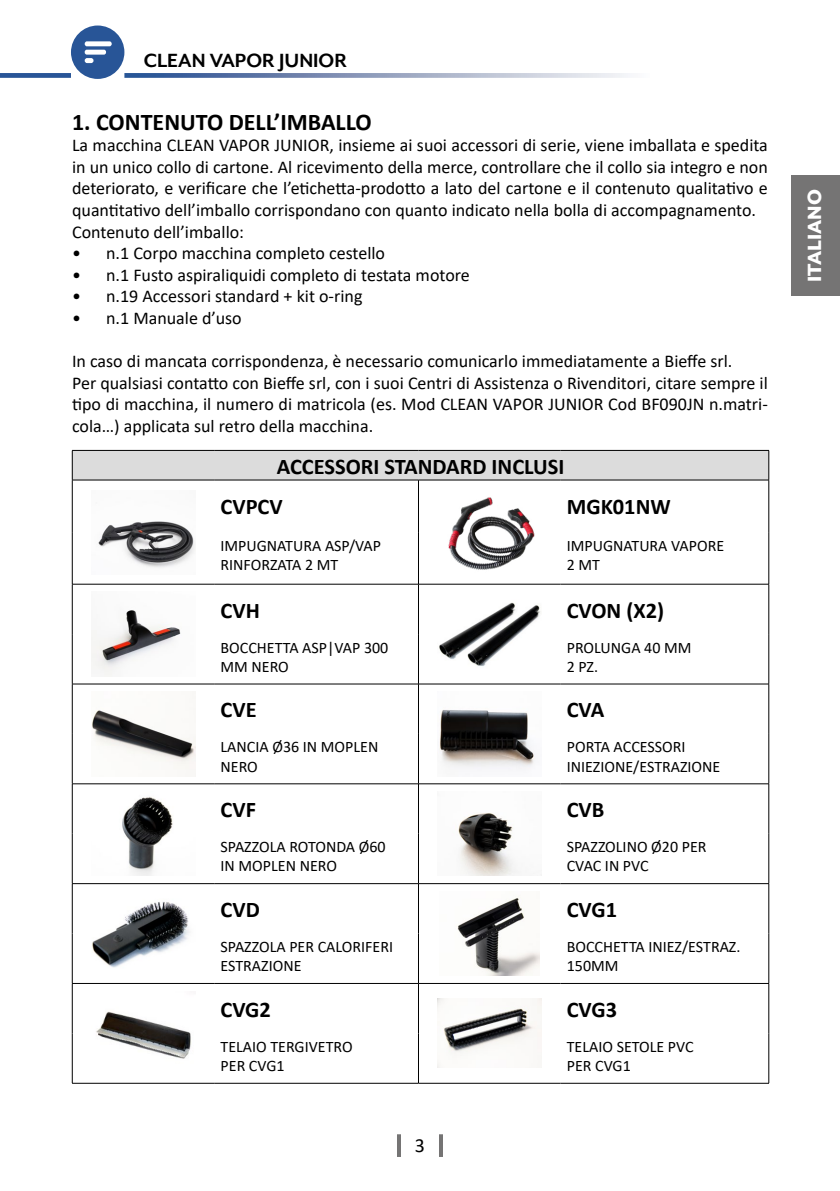
<style>
.page{position:relative;width:840px;height:1191px;background:#fff}
.page>*{position:absolute;margin:0;border:0;box-sizing:border-box;transform-origin:0 0}
.t1{font:700 24px "Calibri";color:#000}
.t2{font:700 22.4px/40.8px "Calibri";color:#000}
.t3{font:700 22px "Mr Eaves XL Mod OT";color:#000}
.t4{font:800 22px "Mr Eaves XL Mod OT";color:#fff}
.t5{font:20px "Calibri";color:#000}
.t6{font:18px/21.6px "Calibri";color:#000}
.t7{font:16px/19.2px "Calibri";color:#000}
</style>
<div class="page">
<svg style="left:71px;top:26px;width:53px;height:53px"></svg>
<svg style="left:124px;top:73px;width:504px;height:5px;background:#92a2c1"></svg>
<div style="left:0;top:73px;width:71px;height:5px;background:#285597"></div>
<hr style="left:397px;top:1134px;width:4px;height:23px;background:#757474">
<hr style="left:439px;top:1134px;width:4px;height:23px;background:#757474">
<div style="left:791px;top:175px;width:48px;height:121px;background:#757474"></div>
<div style="left:72px;top:450px;width:696px;height:30px;background:#dcdcdc"></div>
<hr style="left:72px;top:450px;width:142px;height:1px;background:#000">
<hr style="left:72px;top:450px;width:1px;height:30px;background:#000">
<hr style="left:214px;top:450px;width:204px;height:1px;background:#000">
<hr style="left:418px;top:450px;width:142px;height:1px;background:#000">
<hr style="left:560px;top:450px;width:208px;height:1px;background:#000">
<hr style="left:768px;top:450px;width:1px;height:30px;background:#000">
<hr style="left:72px;top:480px;width:142px;height:1px;background:#000">
<hr style="left:72px;top:480px;width:1px;height:52px;background:#000">
<hr style="left:214px;top:480px;width:204px;height:1px;background:#000">
<hr style="left:418px;top:480px;width:142px;height:1px;background:#000">
<hr style="left:418px;top:480px;width:1px;height:52px;background:#000">
<hr style="left:560px;top:480px;width:208px;height:1px;background:#000">
<hr style="left:768px;top:480px;width:1px;height:52px;background:#000">
<hr style="left:72px;top:532px;width:1px;height:52px;background:#000">
<hr style="left:418px;top:532px;width:1px;height:52px;background:#000">
<hr style="left:768px;top:532px;width:1px;height:52px;background:#000">
<hr style="left:72px;top:584px;width:142px;height:1px;background:#000">
<hr style="left:72px;top:584px;width:1px;height:50px;background:#000">
<hr style="left:214px;top:584px;width:204px;height:1px;background:#000">
<hr style="left:418px;top:584px;width:142px;height:1px;background:#000">
<hr style="left:418px;top:584px;width:1px;height:50px;background:#000">
<hr style="left:560px;top:584px;width:208px;height:1px;background:#000">
<hr style="left:768px;top:584px;width:1px;height:50px;background:#000">
<hr style="left:72px;top:634px;width:1px;height:50px;background:#000">
<hr style="left:418px;top:634px;width:1px;height:50px;background:#000">
<hr style="left:768px;top:634px;width:1px;height:50px;background:#000">
<hr style="left:72px;top:683px;width:142px;height:1px;background:#000">
<hr style="left:72px;top:684px;width:1px;height:50px;background:#000">
<hr style="left:214px;top:683px;width:204px;height:1px;background:#000">
<hr style="left:418px;top:683px;width:142px;height:1px;background:#000">
<hr style="left:418px;top:684px;width:1px;height:50px;background:#000">
<hr style="left:560px;top:683px;width:208px;height:1px;background:#000">
<hr style="left:768px;top:684px;width:1px;height:50px;background:#000">
<hr style="left:72px;top:734px;width:1px;height:49px;background:#000">
<hr style="left:418px;top:734px;width:1px;height:49px;background:#000">
<hr style="left:768px;top:734px;width:1px;height:49px;background:#000">
<hr style="left:72px;top:783px;width:142px;height:1px;background:#000">
<hr style="left:72px;top:784px;width:1px;height:49px;background:#000">
<hr style="left:214px;top:783px;width:204px;height:1px;background:#000">
<hr style="left:418px;top:783px;width:142px;height:1px;background:#000">
<hr style="left:418px;top:784px;width:1px;height:49px;background:#000">
<hr style="left:560px;top:783px;width:208px;height:1px;background:#000">
<hr style="left:768px;top:784px;width:1px;height:49px;background:#000">
<hr style="left:72px;top:833px;width:1px;height:50px;background:#000">
<hr style="left:418px;top:833px;width:1px;height:50px;background:#000">
<hr style="left:768px;top:833px;width:1px;height:50px;background:#000">
<hr style="left:72px;top:883px;width:142px;height:1px;background:#000">
<hr style="left:72px;top:884px;width:1px;height:49px;background:#000">
<hr style="left:214px;top:883px;width:204px;height:1px;background:#000">
<hr style="left:418px;top:883px;width:142px;height:1px;background:#000">
<hr style="left:418px;top:884px;width:1px;height:49px;background:#000">
<hr style="left:560px;top:883px;width:208px;height:1px;background:#000">
<hr style="left:768px;top:884px;width:1px;height:49px;background:#000">
<hr style="left:72px;top:933px;width:1px;height:50px;background:#000">
<hr style="left:418px;top:933px;width:1px;height:50px;background:#000">
<hr style="left:768px;top:933px;width:1px;height:50px;background:#000">
<hr style="left:72px;top:983px;width:142px;height:1px;background:#000">
<hr style="left:72px;top:983px;width:1px;height:50px;background:#000">
<hr style="left:214px;top:983px;width:204px;height:1px;background:#000">
<hr style="left:418px;top:983px;width:142px;height:1px;background:#000">
<hr style="left:418px;top:983px;width:1px;height:50px;background:#000">
<hr style="left:560px;top:983px;width:208px;height:1px;background:#000">
<hr style="left:768px;top:983px;width:1px;height:50px;background:#000">
<hr style="left:72px;top:1033px;width:1px;height:50px;background:#000">
<hr style="left:418px;top:1033px;width:1px;height:50px;background:#000">
<hr style="left:768px;top:1033px;width:1px;height:50px;background:#000">
<hr style="left:72px;top:1083px;width:142px;height:1px;background:#000">
<hr style="left:214px;top:1083px;width:204px;height:1px;background:#000">
<hr style="left:418px;top:1083px;width:142px;height:1px;background:#000">
<hr style="left:560px;top:1083px;width:208px;height:1px;background:#000">
<img style="left:98px;top:521px;width:97px;height:47px">
<img style="left:448px;top:497px;width:87px;height:73px">
<img style="left:91px;top:610px;width:90px;height:66px">
<img style="left:439px;top:602px;width:102px;height:65px">
<img style="left:92px;top:710px;width:103px;height:60px">
<img style="left:439px;top:710px;width:97px;height:59px">
<img style="left:122px;top:797px;width:51px;height:79px">
<img style="left:458px;top:813px;width:61px;height:63px">
<img style="left:92px;top:901px;width:98px;height:67px">
<img style="left:457px;top:897px;width:81px;height:78px">
<img style="left:96px;top:1011px;width:95px;height:48px">
<img style="left:437px;top:998px;width:104px;height:69px">
<p class="t3" style="left:144px;top:49px;width:204px">CLEAN VAPOR JUNIOR</p>
<h1 class="t1" style="left:72px;top:105px;width:301px">1. CONTENUTO DELL’IMBALLO</h1>
<p class="t6" style="left:72px;top:134px;width:697px">La macchina CLEAN VAPOR JUNIOR, insieme ai suoi accessori di serie, viene imballata e spedita in un unico collo di cartone. Al ricevimento della merce, controllare che il collo sia integro e non deteriorato, e verificare che l’etichetta-prodotto a lato del cartone e il contenuto qualitativo e quantitativo dell’imballo corrispondano con quanto indicato nella bolla di accompagnamento.<br>Contenuto dell’imballo:</p>
<p class="t6" style="left:72px;top:242px;width:314px">• n.1 Corpo macchina completo cestello</p>
<p class="t6" style="left:72px;top:263px;width:399px">• n.1 Fusto aspiraliquidi completo di testata motore</p>
<p class="t6" style="left:72px;top:285px;width:292px">• n.19 Accessori standard + kit o-ring</p>
<p class="t6" style="left:72px;top:307px;width:171px">• n.1 Manuale d’uso</p>
<p class="t6" style="left:72px;top:350px;width:697px">In caso di mancata corrispondenza, è necessario comunicarlo immediatamente a Bieffe srl.<br>Per qualsiasi contatto con Bieffe srl, con i suoi Centri di Assistenza o Rivenditori, citare sempre il tipo di macchina, il numero di matricola (es. Mod CLEAN VAPOR JUNIOR Cod BF090JN n.matri&shy;cola…) applicata sul retro della macchina.</p>
<p class="t2" style="left:220px;top:445px;width:345px;text-indent:56px">ACCESSORI STANDARD INCLUSI<br>CVPCV</p>
<p class="t2" style="left:566px;top:486px;width:105px">MGK01NW</p>
<p class="t7" style="left:220px;top:535px;width:162px">IMPUGNATURA ASP/VAP<br>RINFORZATA 2 MT</p>
<p class="t7" style="left:566px;top:535px;width:159px">IMPUGNATURA VAPORE<br>2 MT</p>
<p class="t2" style="left:220px;top:589px;width:41px">CVH</p>
<p class="t2" style="left:566px;top:589px;width:99px">CVON (X2)</p>
<p class="t7" style="left:220px;top:637px;width:169px">BOCCHETTA ASP|VAP 300<br>MM NERO</p>
<p class="t7" style="left:566px;top:637px;width:126px">PROLUNGA 40 MM<br>2 PZ.</p>
<p class="t2" style="left:220px;top:689px;width:38px">CVE</p>
<p class="t2" style="left:566px;top:689px;width:39px">CVA</p>
<p class="t7" style="left:220px;top:737px;width:159px">LANCIA Ø36 IN MOPLEN<br>NERO</p>
<p class="t7" style="left:566px;top:737px;width:155px">PORTA ACCESSORI<br>INIEZIONE/ESTRAZIONE</p>
<p class="t2" style="left:220px;top:789px;width:37px">CVF</p>
<p class="t2" style="left:566px;top:789px;width:39px">CVB</p>
<p class="t7" style="left:220px;top:837px;width:166px">SPAZZOLA ROTONDA Ø60<br>IN MOPLEN NERO</p>
<p class="t7" style="left:566px;top:837px;width:141px">SPAZZOLINO Ø20 PER<br>CVAC IN PVC</p>
<p class="t2" style="left:220px;top:889px;width:41px">CVD</p>
<p class="t2" style="left:566px;top:889px;width:52px">CVG1</p>
<p class="t7" style="left:220px;top:936px;width:174px">SPAZZOLA PER CALORIFERI<br>ESTRAZIONE</p>
<p class="t7" style="left:566px;top:936px;width:175px">BOCCHETTA INIEZ/ESTRAZ.<br>150MM</p>
<p class="t2" style="left:220px;top:988px;width:52px">CVG2</p>
<p class="t2" style="left:566px;top:988px;width:52px">CVG3</p>
<p class="t7" style="left:220px;top:1036px;width:133px">TELAIO TERGIVETRO<br>PER CVG1</p>
<p class="t7" style="left:566px;top:1036px;width:128px">TELAIO SETOLE PVC<br>PER CVG1</p>
<p class="t5" style="left:414px;top:1131px;width:12px">3</p>
<p class="t4" style="left:803px;top:282px;width:94px;rotate:-90deg">ITALIANO</p>
</div>
